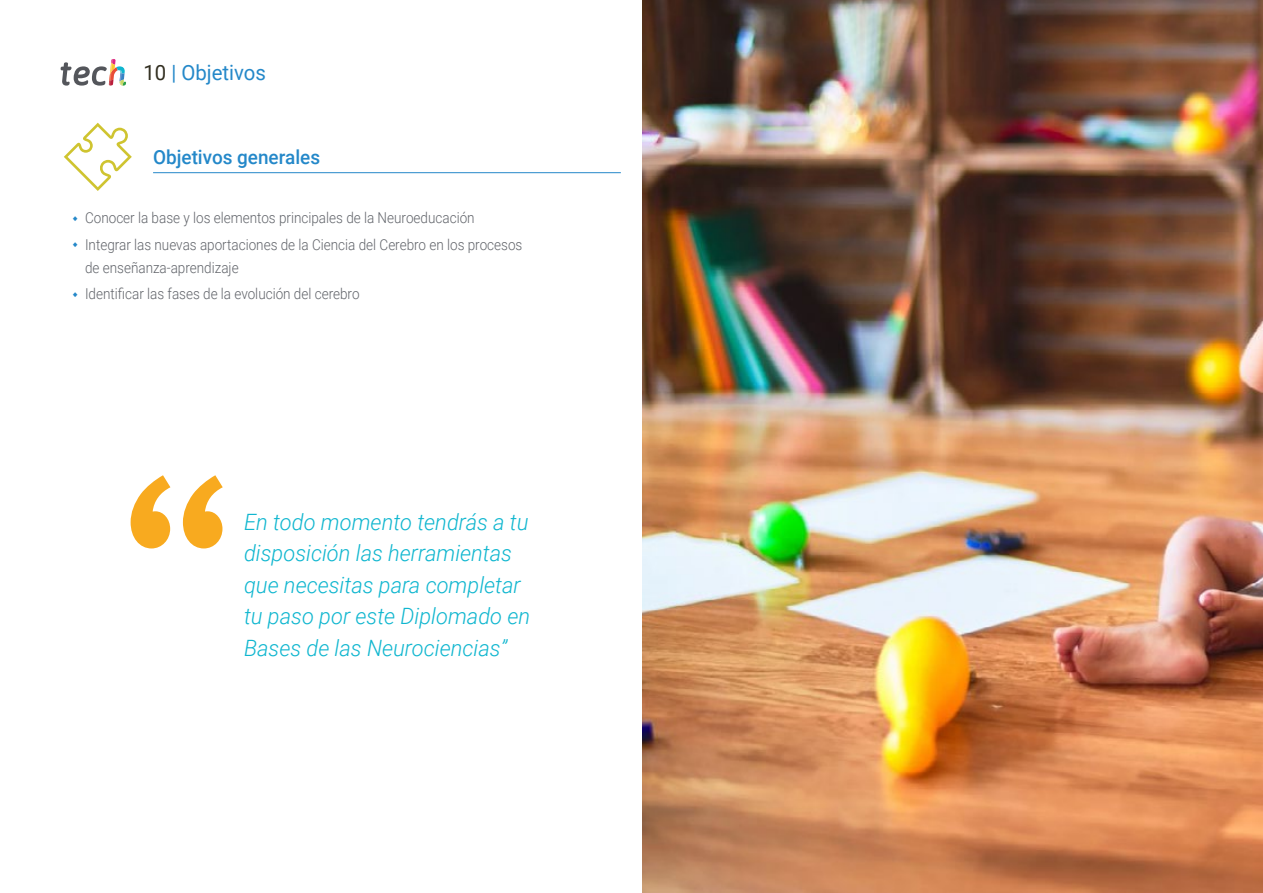
<style>
.page{position:relative;width:1263px;height:893px;background:#fff}
.page>*{position:absolute;margin:0;border:0;box-sizing:border-box;transform-origin:0 0}
.t1{font:italic 300 22.5px/31.5px "Roboto";color:#0fb6cf}
.t2{font:21px "Roboto";color:#2488c9}
.t3{font:500 19.5px "Roboto";color:#2488c9}
.t4{font:300 15px/26.7px "Roboto";color:#61646a;scale:.9 1}
.s1{color:#312e20}
</style>
<div class="page">
<hr style="left:153px;top:172px;width:468px;height:1px;background:#2488c9">
<svg style="left:64px;top:123px;width:68px;height:68px"></svg>
<img style="left:642px;top:0;width:621px;height:893px">
<svg style="left:131px;top:475px;width:92px;height:73px"></svg>
<svg style="left:61px;top:59px;width:65px;height:27px"></svg>
<h2 class="t2" style="left:144px;top:57px;width:124px"><span class="s1">10</span> | Objetivos</h2>
<h3 class="t3" style="left:153px;top:144px;width:169px">Objetivos generales</h3>
<p class="t4" style="left:85px;top:204px;width:487px">Conocer la base y los elementos principales de la Neuroeducación<br>Integrar las nuevas aportaciones de la Ciencia del Cerebro en los procesos</p>
<p class="t4" style="left:85px;top:253px;width:306px">de enseñanza-aprendizaje<br>Identificar las fases de la evolución del cerebro</p>
<h1 class="t1" style="left:244px;top:505px;width:288px">En todo momento tendrás a tu disposición las herramientas que necesitas para completar tu paso por este Diplomado en<br>Bases de las Neurociencias”</h1>
</div>
